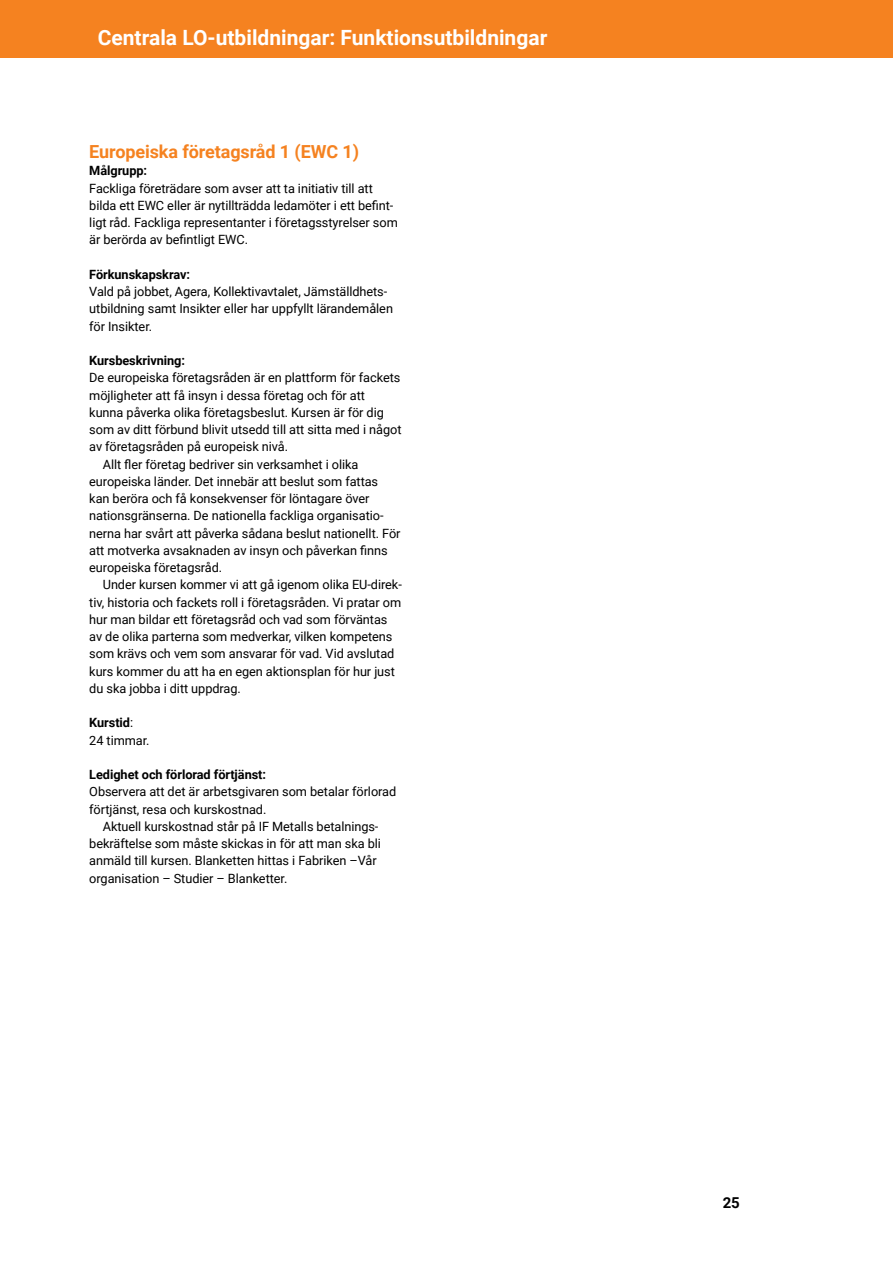
<style>
.page{position:relative;width:893px;height:1263px;background:#fff}
.page>*{position:absolute;margin:0;border:0;box-sizing:border-box;transform-origin:0 0}
.t1{font:700 21px "Roboto";color:#fff}
.t2{font:700 18px "Roboto";letter-spacing:-.005em;color:#f58220}
.t3{font:700 15px "Roboto";color:#000}
.t4{font:12.75px/17.2px "Roboto";letter-spacing:-.005em;color:#000}
.t5{font:700 12.75px "Roboto";letter-spacing:-.005em;color:#000}
.s1{font-weight:700}
</style>
<div class="page">
<div style="left:0;top:0;width:893px;height:57px;background:#f58220"></div>
<h1 class="t1" style="left:98px;top:22px;width:451px">Centrala LO-utbildningar: Funktionsutbildningar</h1>
<h2 class="t2" style="left:89px;top:139px;width:271px">Europeiska företagsråd 1 (EWC 1)</h2>
<p class="t5" style="left:89px;top:162px;width:59px">Målgrupp:</p>
<p class="t4" style="left:89px;top:179px;width:310px">Fackliga företrädare som avser att ta initiativ till att bilda ett EWC eller är nytillträdda ledamöter i ett befint&shy;ligt råd. Fackliga representanter i företagsstyrelser som är berörda av befintligt EWC.</p>
<p class="t5" style="left:89px;top:265px;width:102px">Förkunskapskrav:</p>
<p class="t4" style="left:89px;top:282px;width:305px">Vald på jobbet, Agera, Kollektivavtalet, Jämställdhets&shy;utbildning samt Insikter eller har uppfyllt lärandemålen för Insikter.</p>
<p class="t5" style="left:89px;top:352px;width:97px">Kursbeskrivning:</p>
<p class="t4" style="left:89px;top:369px;width:313px">De europeiska företagsråden är en plattform för fackets</p>
<p class="t4" style="left:89px;top:386px;width:277px">möjligheter att få insyn i dessa företag och för att</p>
<p class="t4" style="left:89px;top:403px;width:296px">kunna påverka olika företagsbeslut. Kursen är för dig</p>
<p class="t4" style="left:89px;top:420px;width:314px">som av ditt förbund blivit utsedd till att sitta med i något</p>
<p class="t4" style="left:89px;top:438px;width:200px">av företagsråden på europeisk nivå.</p>
<p class="t4" style="left:103px;top:455px;width:257px">Allt fler företag bedriver sin verksamhet i olika</p>
<p class="t4" style="left:89px;top:472px;width:290px">europeiska länder. Det innebär att beslut som fattas</p>
<p class="t4" style="left:89px;top:489px;width:282px">kan beröra och få konsekvenser för löntagare över</p>
<p class="t4" style="left:89px;top:507px;width:296px">nationsgränserna. De nationella fackliga organisatio-</p>
<p class="t4" style="left:89px;top:524px;width:313px">nerna har svårt att påverka sådana beslut nationellt. För</p>
<p class="t4" style="left:89px;top:541px;width:300px">att motverka avsaknaden av insyn och påverkan finns</p>
<p class="t4" style="left:89px;top:558px;width:135px">europeiska företagsråd.</p>
<p class="t4" style="left:103px;top:576px;width:301px">Under kursen kommer vi att gå igenom olika EU-direk-</p>
<p class="t4" style="left:89px;top:593px;width:313px">tiv, historia och fackets roll i företagsråden. Vi pratar om</p>
<p class="t4" style="left:89px;top:610px;width:300px">hur man bildar ett företagsråd och vad som förväntas</p>
<p class="t4" style="left:89px;top:627px;width:305px">av de olika parterna som medverkar, vilken kompetens</p>
<p class="t4" style="left:89px;top:645px;width:307px">som krävs och vem som ansvarar för vad. Vid avslutad</p>
<p class="t4" style="left:89px;top:662px;width:307px">kurs kommer du att ha en egen aktionsplan för hur just</p>
<p class="t4" style="left:89px;top:679px;width:153px">du ska jobba i ditt uppdrag.</p>
<p class="t4" style="left:89px;top:714px;width:62px"><span class="s1">Kurstid</span>:<br>24 timmar.</p>
<p class="t5" style="left:89px;top:766px;width:178px">Ledighet och förlorad förtjänst:</p>
<p class="t4" style="left:89px;top:783px;width:308px">Observera att det är arbetsgivaren som betalar förlorad förtjänst, resa och kurskostnad.</p>
<p class="t4" style="left:89px;top:817px;width:293px;text-indent:14px">Aktuell kurskostnad står på IF Metalls betalnings&shy;bekräftelse som måste skickas in för att man ska bli anmäld till kursen. Blanketten hittas i Fabriken –Vår organisation – Studier – Blanketter.</p>
<p class="t3" style="left:723px;top:1192px;width:19px">25</p>
</div>
